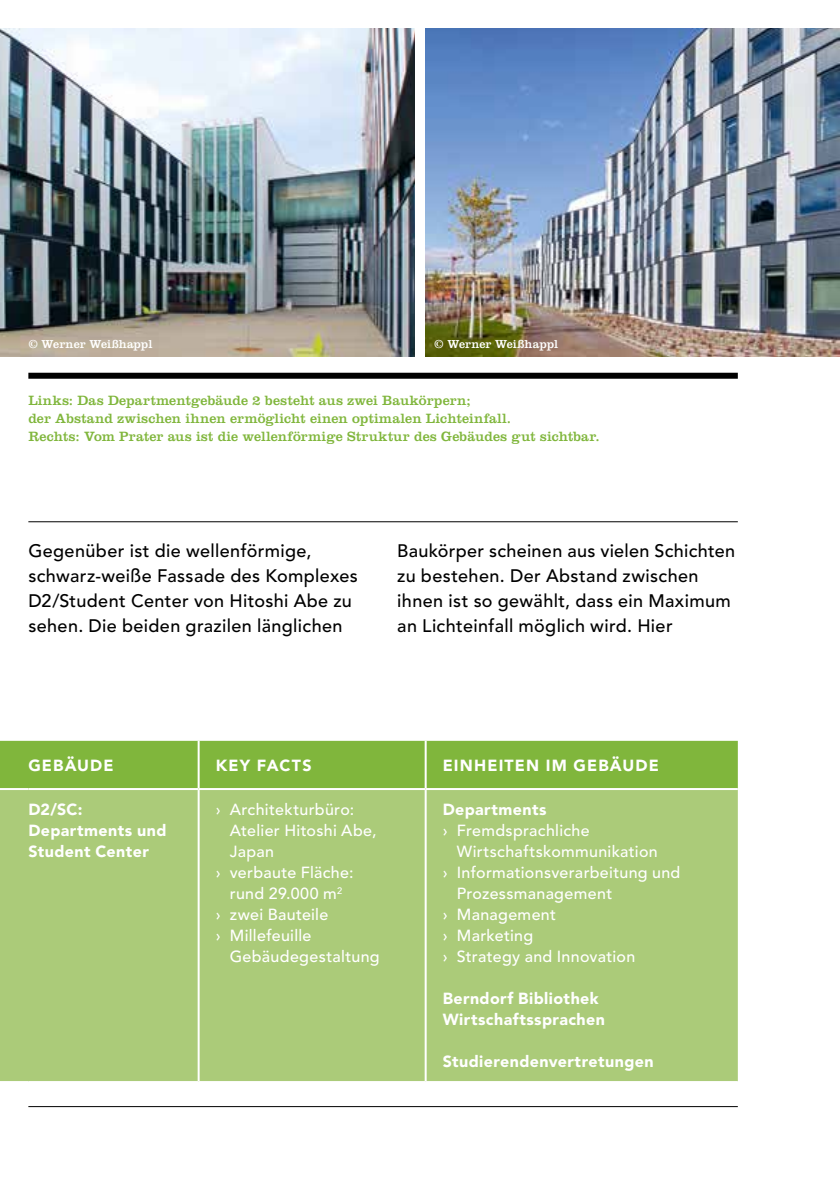
<style>
.page{position:relative;width:840px;height:1191px;background:#fff}
.page>*{position:absolute;margin:0;border:0;box-sizing:border-box;transform-origin:0 0}
.t1{font:500 18px/25px "Avenir LT Std";letter-spacing:.02em;color:#000}
.t2{font:500 16px "Avenir LT Std";letter-spacing:.02em;color:#fff}
.t3{font:900 16px/21px "Avenir LT Std";letter-spacing:.025em;color:#fff}
.t4{font:900 16px "Avenir LT Std";letter-spacing:.07em;color:#fff}
.t5{font:900 16px "Avenir LT Std";letter-spacing:.08em;color:#fff}
.t6{font:14px/18px "Clarendon LT Std";letter-spacing:.005em;color:#80b63c}
.t7{font:12px "Clarendon LT Std";letter-spacing:.005em;color:#fff}
</style>
<div class="page">
<hr style="left:28px;top:1106px;width:709px;height:1px;background:#000">
<hr style="left:28px;top:521px;width:709px;height:1px;background:#000">
<div style="left:28px;top:373px;width:709px;height:6px;background:#000"></div>
<div style="left:0;top:741px;width:737px;height:47px;background:#80b63c"></div>
<div style="left:0;top:790px;width:737px;height:291px;background:#abcb79"></div>
<hr style="left:197px;top:741px;width:2px;height:47px;background:#fff">
<hr style="left:424px;top:741px;width:2px;height:47px;background:#fff">
<hr style="left:197px;top:790px;width:2px;height:291px;background:#fff">
<hr style="left:424px;top:790px;width:2px;height:291px;background:#fff">
<img style="left:425px;top:28px;width:414px;height:329px">
<img style="left:0;top:28px;width:414px;height:329px">
<p class="t7" style="left:28px;top:337px;width:125px">© Werner Weißhappl</p>
<p class="t7" style="left:434px;top:337px;width:125px">© Werner Weißhappl</p>
<p class="t6" style="left:28px;top:391px;width:572px">Links: Das Departmentgebäude 2 besteht aus zwei Baukörpern;<br>der Abstand zwischen ihnen ermöglicht einen optimalen Lichteinfall.<br>Rechts: Vom Prater aus ist die wellenförmige Struktur des Gebäudes gut sichtbar.</p>
<p class="t1" style="left:28px;top:538px;width:331px">Gegenüber ist die wellenförmige, schwarz-weiße Fassade des Komplexes D2/Student Center von Hitoshi Abe zu sehen. Die beiden grazilen länglichen</p>
<p class="t1" style="left:397px;top:538px;width:339px">Baukörper scheinen aus vielen Schichten zu bestehen. Der Abstand zwischen ihnen ist so gewählt, dass ein Maximum an Lichteinfall möglich wird. Hier</p>
<p class="t4" style="left:28px;top:755px;width:87px">GEBÄUDE</p>
<p class="t5" style="left:215px;top:755px;width:97px">KEY FACTS</p>
<p class="t4" style="left:442px;top:755px;width:217px">EINHEITEN IM GEBÄUDE</p>
<p class="t3" style="left:28px;top:799px;width:140px">D2/SC:<br>Departments und<br>Student Center</p>
<p class="t2" style="left:215px;top:800px;width:140px">› Architekturbüro:</p>
<p class="t3" style="left:442px;top:799px;width:105px">Departments</p>
<p class="t2" style="left:442px;top:821px;width:148px">› Fremdsprachliche</p>
<p class="t2" style="left:456px;top:842px;width:202px">Wirtschaftskommunikation</p>
<p class="t2" style="left:442px;top:863px;width:239px">› Informationsverarbeitung und</p>
<p class="t2" style="left:456px;top:884px;width:157px">Prozessmanagement</p>
<p class="t2" style="left:442px;top:905px;width:115px">› Management</p>
<p class="t2" style="left:442px;top:926px;width:92px">› Marketing</p>
<p class="t2" style="left:442px;top:947px;width:194px">› Strategy and Innovation</p>
<p class="t3" style="left:442px;top:988px;width:164px">Berndorf Bibliothek<br>Wirtschaftssprachen</p>
<p class="t3" style="left:442px;top:1051px;width:212px">Studierendenvertretungen</p>
<p class="t2" style="left:230px;top:821px;width:148px">Atelier Hitoshi Abe,</p>
<p class="t2" style="left:230px;top:842px;width:46px">Japan</p>
<p class="t2" style="left:215px;top:863px;width:139px">› verbaute Fläche:</p>
<p class="t2" style="left:230px;top:884px;width:114px">rund 29.000 m<sup>2</sup></p>
<p class="t2" style="left:215px;top:905px;width:114px">› zwei Bauteile</p>
<p class="t2" style="left:215px;top:926px;width:97px">› Millefeuille</p>
<p class="t2" style="left:230px;top:947px;width:151px">Gebäudegestaltung</p>
</div>
